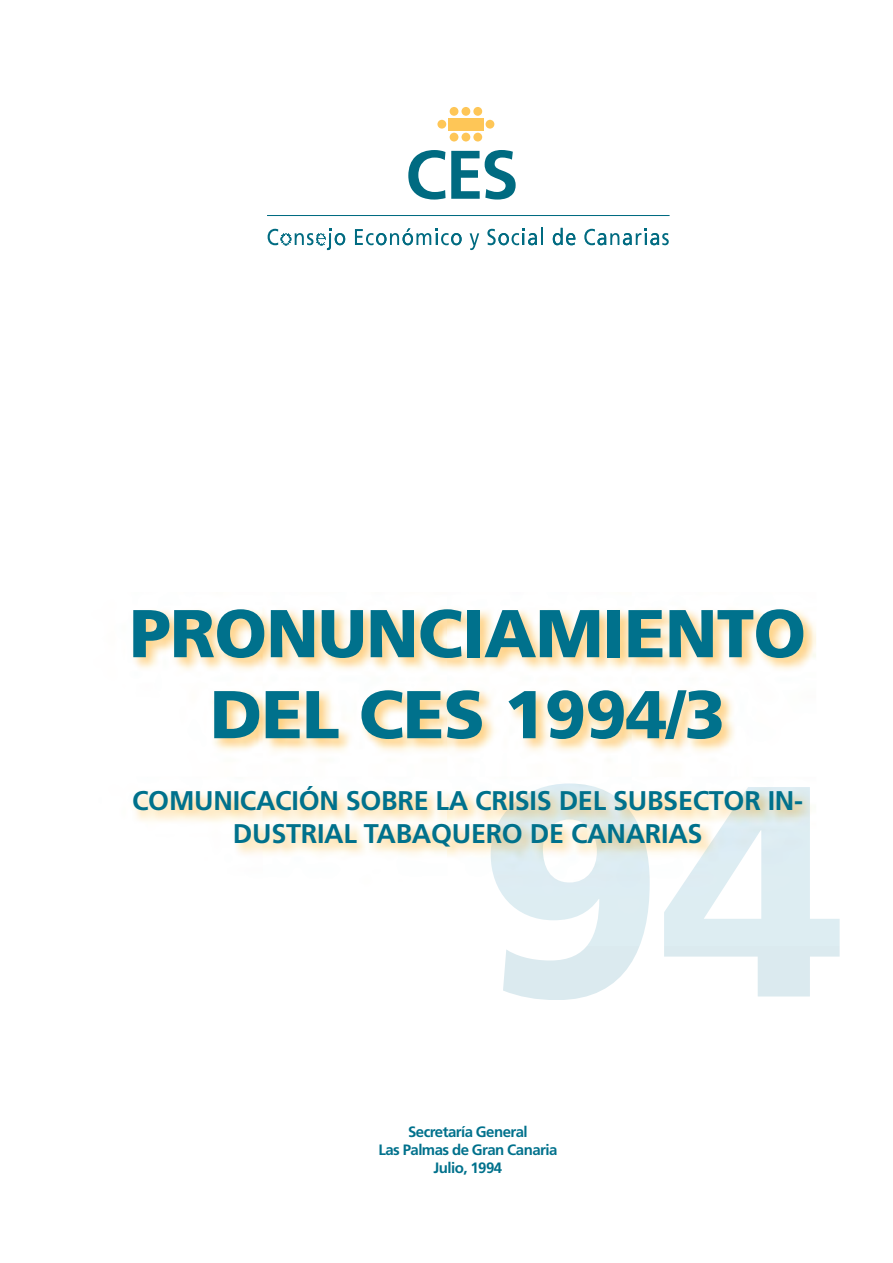
<style>
.page{position:relative;width:893px;height:1263px;background:#fff}
.page>*{position:absolute;margin:0;border:0;box-sizing:border-box;transform-origin:0 0}
.t1{font:900 67.5px/81px "Frutiger";letter-spacing:-.01em;color:#00718c;text-align:center}
.t2{font:700 27px/32.4px "Frutiger";letter-spacing:-.01em;color:#00718c;text-align:center}
.t3{font:700 15px/18px "Frutiger";letter-spacing:-.035em;color:#00718c;text-align:center}
</style>
<div class="page">
<hr style="left:267px;top:215px;width:403px;height:1px;background:#006b81">
<svg style="left:408px;top:150px;width:37px;height:50px"></svg>
<svg style="left:451px;top:150px;width:65px;height:50px"></svg>
<div style="left:448px;top:118px;width:36px;height:13px;background:#fec657"></div>
<div style="left:437px;top:120px;width:9px;height:9px;background:#fec657;border-radius:50%"></div>
<div style="left:486px;top:120px;width:8px;height:9px;background:#fec657;border-radius:50%"></div>
<div style="left:450px;top:133px;width:8px;height:8px;background:#fec657;border-radius:50%"></div>
<div style="left:461px;top:133px;width:9px;height:8px;background:#fec657;border-radius:50%"></div>
<div style="left:473px;top:133px;width:9px;height:8px;background:#fec657;border-radius:50%"></div>
<div style="left:450px;top:107px;width:8px;height:9px;background:#fec657;border-radius:50%"></div>
<div style="left:461px;top:107px;width:9px;height:9px;background:#fec657;border-radius:50%"></div>
<div style="left:473px;top:107px;width:9px;height:9px;background:#fec657;border-radius:50%"></div>
<svg style="left:470px;top:233px;width:9px;height:17px"></svg>
<svg style="left:268px;top:228px;width:77px;height:22px"></svg>
<svg style="left:355px;top:228px;width:107px;height:17px"></svg>
<svg style="left:487px;top:228px;width:56px;height:17px"></svg>
<svg style="left:553px;top:228px;width:22px;height:17px"></svg>
<svg style="left:584px;top:228px;width:85px;height:17px"></svg>
<svg style="left:503px;top:945px;width:337px;height:55px"></svg>
<img style="left:133px;top:609px;width:683px;height:249px">
<img style="left:491px;top:783px;width:349px;height:162px">
<h1 class="t1" style="left:130px;top:598px;width:678px">PRONUNCIAMIENTO<br>DEL CES 1994/3</h1>
<p class="t2" style="left:132px;top:787px;width:673px">COMUNICACIÓN SOBRE LA CRISIS DEL SUBSECTOR IN-<br>DUSTRIAL TABAQUERO DE CANARIAS</p>
<p class="t3" style="left:378px;top:1124px;width:181px">Secretaría General<br>Las Palmas de Gran Canaria<br>Julio, 1994</p>
</div>
